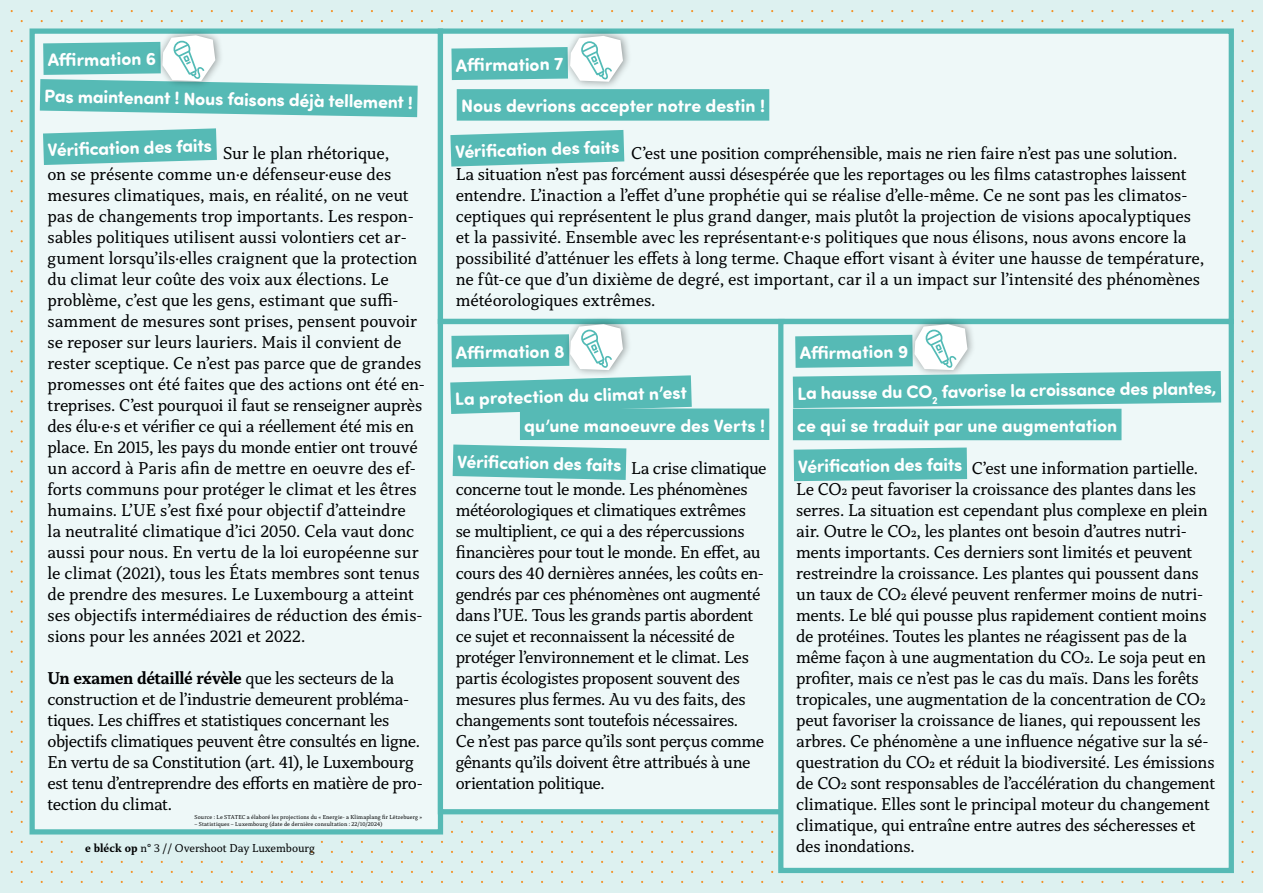
<style>
.page{position:relative;width:1263px;height:893px;background:#ddf1f0}
.page>*{position:absolute;margin:0;border:0;box-sizing:border-box;transform-origin:0 0}
.Body_Regular{font:18px/21px "Capitolina";letter-spacing:-.015em;color:#000102}
.Papierschnipsel_Blau_Regular{font:700 18px "Sofia Pro Soft";color:#fff}
.t1{font:12px "Capitolina";color:#000102}
.Body_Regular-2{font:6px "Capitolina";letter-spacing:.02em;color:#000102}
.s1{font-weight:700}
</style>
<div class="page">
<svg style="left:11px;top:10px;width:1242px;height:2px"></svg>
<svg style="left:21px;top:821px;width:1222px;height:2px"></svg>
<svg style="left:11px;top:831px;width:1242px;height:2px"></svg>
<svg style="left:21px;top:841px;width:1222px;height:2px"></svg>
<svg style="left:11px;top:851px;width:1242px;height:2px"></svg>
<svg style="left:21px;top:861px;width:1222px;height:2px"></svg>
<svg style="left:11px;top:871px;width:1242px;height:2px"></svg>
<svg style="left:21px;top:881px;width:1222px;height:2px"></svg>
<div style="left:79px;top:840px;width:230px;height:16px;background:#ddf1f0"></div>
<div style="left:32px;top:31px;width:408px;height:801px;background:#eef8f8"></div>
<div style="left:440px;top:31px;width:791px;height:290px;background:#eef8f8"></div>
<div style="left:440px;top:322px;width:342px;height:490px;background:#eef8f8"></div>
<div style="left:438px;top:319px;width:346px;height:495px;border:5px solid #56bab5"></div>
<div style="left:781px;top:322px;width:450px;height:548px;background:#eef8f8"></div>
<div style="left:778px;top:319px;width:456px;height:554px;border:5px solid #56bab5"></div>
<svg style="left:11px;top:318px;width:1242px;height:185px"></svg>
<svg style="left:10px;top:20px;width:1243px;height:163px"></svg>
<div style="left:520px;top:408px;width:249px;height:32px;background:#56bab5"></div>
<p class="Papierschnipsel_Blau_Regular" style="left:47px;top:47px;width:110px;rotate:-1deg">Affi rmation 6</p>
<p class="Papierschnipsel_Blau_Regular" style="left:456px;top:52px;width:109px;rotate:-1deg">Affi rmation 7</p>
<p class="Papierschnipsel_Blau_Regular" style="left:45px;top:83px;width:370px;rotate:1deg">Pas maintenant ! Nous faisons déjà tellement !</p>
<p class="Papierschnipsel_Blau_Regular" style="left:461px;top:93px;width:305px">Nous devrions accepter notre destin !</p>
<p class="Papierschnipsel_Blau_Regular" style="left:47px;top:137px;width:166px;rotate:-2deg">Vérifi cation des faits</p>
<p class="Papierschnipsel_Blau_Regular" style="left:455px;top:139px;width:166px;rotate:-2deg">Vérifi cation des faits</p>
<p class="Body_Regular" style="left:48px;top:143px;width:379px;text-indent:176px">Sur le plan rhétorique,<br>on se présente comme un·e défenseur·euse des mesures climatiques, mais, en réalité, on ne veut pas de changements trop importants. Les respon&shy;sables politiques utilisent aussi volontiers cet ar&shy;gument lorsqu’ils·elles craignent que la protection du climat leur coûte des voix aux élections. Le problème, c’est que les gens, estimant que suffi&shy;samment de mesures sont prises, pensent pouvoir se reposer sur leurs lauriers. Mais il convient de rester sceptique. Ce n’est pas parce que de grandes promesses ont été faites que des actions ont été en&shy;treprises. C’est pourquoi il faut se renseigner auprès des élu·e·s et vérifier ce qui a réellement été mis en place. En 2015, les pays du monde entier ont trouvé un accord à Paris afin de mettre en oeuvre des ef&shy;forts communs pour protéger le climat et les êtres humains. L’UE s’est fixé pour objectif d’atteindre<br>la neutralité climatique d’ici 2050. Cela vaut donc aussi pour nous. En vertu de la loi européenne sur le climat (2021), tous les États membres sont tenus de prendre des mesures. Le Luxembourg a atteint ses objectifs intermédiaires de réduction des émis&shy;sions pour les années 2021 et 2022.</p>
<p class="Body_Regular" style="left:48px;top:668px;width:377px"><span class="s1">Un examen détaillé révèle</span> que les secteurs de la construction et de l’industrie demeurent probléma&shy;tiques. Les chiffres et statistiques concernant les objectifs climatiques peuvent être consultés en ligne.<br>En vertu de sa Constitution (art. 41), le Luxembourg est tenu d’entreprendre des efforts en matière de pro&shy;tection du climat.</p>
<p class="Body_Regular" style="left:456px;top:143px;width:750px;text-indent:176px">C’est une position compréhensible, mais ne rien faire n’est pas une solution.<br>La situation n’est pas forcément aussi désespérée que les reportages ou les films catastrophes laissent entendre. L’inaction a l’effet d’une prophétie qui se réalise d’elle-même. Ce ne sont pas les climatos&shy;ceptiques qui représentent le plus grand danger, mais plutôt la projection de visions apocalyptiques et la passivité. Ensemble avec les représentant·e·s politiques que nous élisons, nous avons encore la possibilité d’atténuer les effets à long terme. Chaque effort visant à éviter une hausse de température, ne fût-ce que d’un dixième de degré, est important, car il a un impact sur l’intensité des phénomènes météorologiques extrêmes.</p>
<p class="Papierschnipsel_Blau_Regular" style="left:456px;top:340px;width:110px;rotate:-1deg">Affi rmation 8</p>
<p class="Papierschnipsel_Blau_Regular" style="left:799px;top:340px;width:110px;rotate:-1deg">Affi rmation 9</p>
<p class="Papierschnipsel_Blau_Regular" style="left:454px;top:386px;width:234px;rotate:-2deg">La protection du climat n’est</p>
<p class="Papierschnipsel_Blau_Regular" style="left:797px;top:381px;width:421px;rotate:-1deg">La hausse du CO<sub>2</sub> favorise la croissance des plantes,</p>
<p class="Papierschnipsel_Blau_Regular" style="left:797px;top:412px;width:322px">ce qui se traduit par une augmentation</p>
<p class="Papierschnipsel_Blau_Regular" style="left:524px;top:412px;width:242px">qu’une manoeuvre des Verts !</p>
<p class="Papierschnipsel_Blau_Regular" style="left:457px;top:449px;width:166px;rotate:1deg">Vérifi cation des faits</p>
<p class="Papierschnipsel_Blau_Regular" style="left:798px;top:453px;width:166px;rotate:-1deg">Vérifi cation des faits</p>
<p class="Body_Regular" style="left:456px;top:458px;width:312px;text-indent:175px">La crise climatique concerne tout le monde. Les phénomènes météorologiques et climatiques extrêmes<br>se multiplient, ce qui a des répercussions financières pour tout le monde. En effet, au cours des 40 dernières années, les coûts en&shy;gendrés par ces phénomènes ont augmenté dans l’UE. Tous les grands partis abordent ce sujet et reconnaissent la nécessité de protéger l’environnement et le climat. Les partis écologistes proposent souvent des mesures plus fermes. Au vu des faits, des changements sont toutefois nécessaires.<br>Ce n’est pas parce qu’ils sont perçus comme gênants qu’ils doivent être attribués à une orientation politique.</p>
<p class="Body_Regular" style="left:796px;top:458px;width:420px;text-indent:176px">C’est une information partielle.<br>Le CO2 peut favoriser la croissance des plantes dans les serres. La situation est cependant plus complexe en plein air. Outre le CO2, les plantes ont besoin d’autres nutri&shy;ments importants. Ces derniers sont limités et peuvent restreindre la croissance. Les plantes qui poussent dans un taux de CO2 élevé peuvent renfermer moins de nutri&shy;ments. Le blé qui pousse plus rapidement contient moins de protéines. Toutes les plantes ne réagissent pas de la même façon à une augmentation du CO2. Le soja peut en profiter, mais ce n’est pas le cas du maïs. Dans les forêts tropicales, une augmentation de la concentration de CO2 peut favoriser la croissance de lianes, qui repoussent les arbres. Ce phénomène a une influence négative sur la sé&shy;questration du CO2 et réduit la biodiversité. Les émissions de CO2 sont responsables de l’accélération du changement climatique. Elles sont le principal moteur du changement climatique, qui entraîne entre autres des sécheresses et des inondations.</p>
<p class="Body_Regular-2" style="left:195px;top:813px;width:229px">Source : Le STATEC a élaboré les projections du « Energie- a Klimaplang fir Lëtzebuerg »</p>
<p class="Body_Regular-2" style="left:195px;top:821px;width:189px">– Statistiques – Luxembourg (date de dernière consultation : 22/10/2024)</p>
<p class="t1" style="left:85px;top:841px;width:231px"><span class="s1">e bléck op</span> n° 3 // Overshoot Day Luxembourg</p>
</div>
